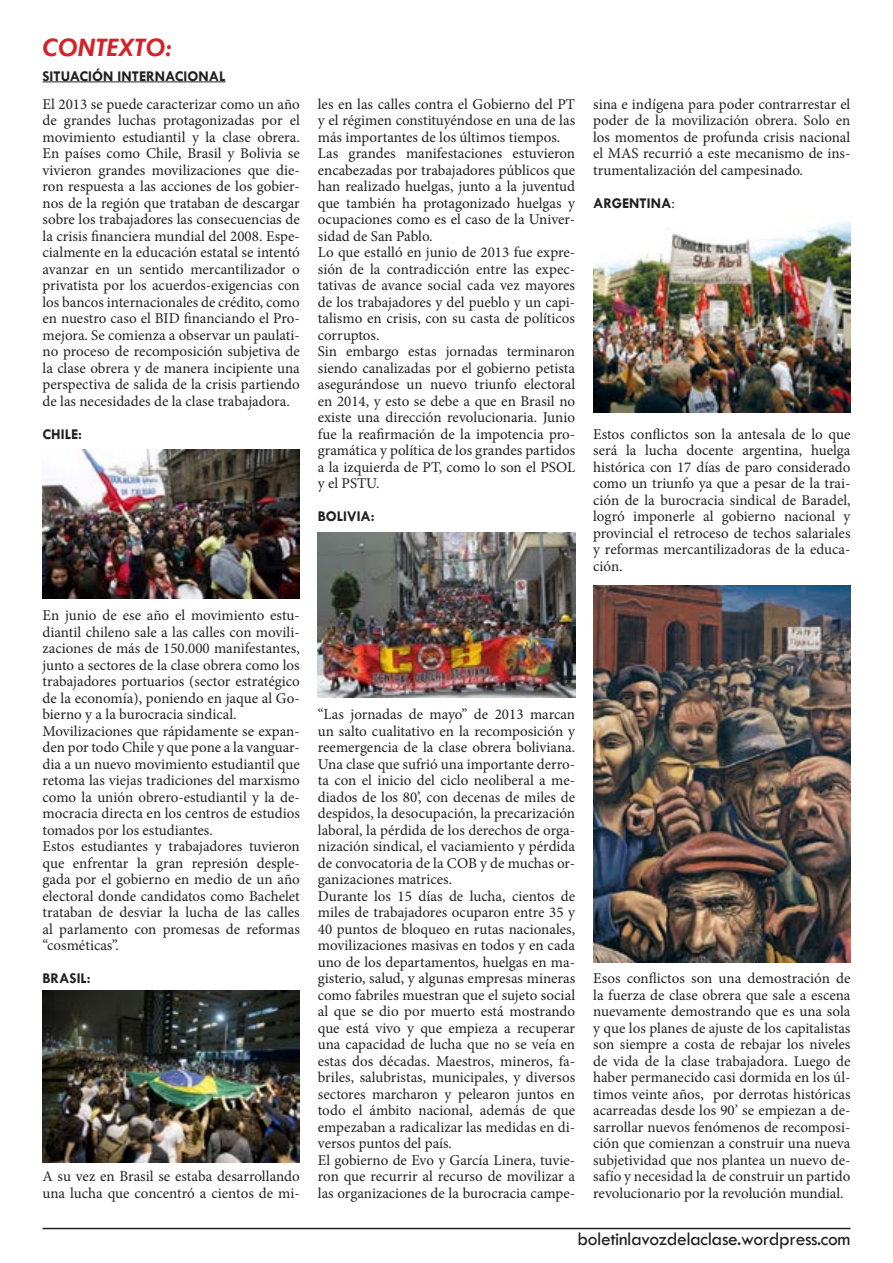
<style>
.page{position:relative;width:893px;height:1263px;background:#fff}
.page>*{position:absolute;margin:0;border:0;box-sizing:border-box;transform-origin:0 0}
.t1{font:italic 700 27px "Tw Cen";color:#d2232a}
.t2{font:19.5px "Tw Cen";letter-spacing:-.02em;color:#231f20}
.t3{font:15px/16.5px "Minion Pro";color:#231f20;text-align:justify}
.t4{font:700 15px "Tw Cen";color:#231f20}
.s1{font-family:"Minion Pro";font-weight:400}
</style>
<div class="page">
<hr style="left:43px;top:1228px;width:807px;height:1px;background:#231f20">
<img style="left:43px;top:450px;width:257px;height:149px">
<img style="left:43px;top:991px;width:257px;height:171px">
<img style="left:318px;top:532px;width:257px;height:165px">
<hr style="left:43px;top:81px;width:183px;height:1px;background:#231f20">
<img style="left:593px;top:221px;width:257px;height:192px">
<img style="left:593px;top:586px;width:257px;height:377px">
<h1 class="t1" style="left:43px;top:31px;width:130px">CONTEXTO:</h1>
<p class="t4" style="left:43px;top:67px;width:85px">SITUACIÓN INTERNA</p>
<p class="t4" style="left:175px;top:67px;width:18px">CIONAL</p>
<p class="t3" style="left:43px;top:96px;width:259px">El 2013 se puede caracterizar como un año de grandes luchas protagonizadas por el movimiento estudiantil y la clase obrera.<br>En países como Chile, Brasil y Bolivia se vivieron grandes movilizaciones que die&shy;ron respuesta a las acciones de los gobier&shy;nos de la región que trataban de descargar sobre los trabajadores las consecuencias de la crisis financiera mundial del 2008. Espe&shy;cialmente en la educación estatal se intentó avanzar en un sentido mercantilizador o privatista por los acuerdos-exigencias con los bancos internacionales de crédito, como en nuestro caso el BID financiando el Pro&shy;mejora. Se comienza a observar un paulati&shy;no proceso de recomposición subjetiva de la clase obrera y de manera incipiente una perspectiva de salida de la crisis partiendo de las necesidades de la clase trabajadora.</p>
<p class="t4" style="left:43px;top:425px;width:41px">CHILE:</p>
<p class="t3" style="left:43px;top:607px;width:259px;text-align:left">En junio de ese año el movimiento estu&shy;diantil chileno sale a las calles con movili&shy;zaciones de más de 150.000 manifestantes, junto a sectores de la clase obrera como los trabajadores portuarios (sector estratégico de la economía), poniendo en jaque al Go&shy;bierno y a la burocracia sindical.<br>Movilizaciones que rápidamente se expan&shy;den por todo Chile y que pone a la vanguar&shy;dia a un nuevo movimiento estudiantil que retoma las viejas tradiciones del marxismo como la unión obrero-estudiantil y la de&shy;mocracia directa en los centros de estudios tomados por los estudiantes.<br>Estos estudiantes y trabajadores tuvieron que enfrentar la gran represión desple&shy;gada por el gobierno en medio de un año electoral donde candidatos como Bachelet trataban de desviar la lucha de las calles al parlamento con promesas de reformas “cosméticas”.</p>
<p class="t4" style="left:43px;top:969px;width:50px">BRASIL:</p>
<p class="t3" style="left:43px;top:1168px;width:259px">A su vez en Brasil se estaba desarrollando una lucha que concentró a cientos de mi-</p>
<p class="t3" style="left:318px;top:96px;width:259px;text-align:left">les en las calles contra el Gobierno del PT y el régimen constituyéndose en una de las más importantes de los últimos tiempos.<br>Las grandes manifestaciones estuvieron encabezadas por trabajadores públicos que han realizado huelgas, junto a la juventud que también ha protagonizado huelgas y ocupaciones como es el caso de la Univer&shy;sidad de San Pablo.<br>Lo que estalló en junio de 2013 fue expre&shy;sión de la contradicción entre las expec&shy;tativas de avance social cada vez mayores de los trabajadores y del pueblo y un capi&shy;talismo en crisis, con su casta de políticos corruptos.<br>Sin embargo estas jornadas terminaron siendo canalizadas por el gobierno petista asegurándose un nuevo triunfo electoral en 2014, y esto se debe a que en Brasil no existe una dirección revolucionaria. Junio fue la reafirmación de la impotencia pro&shy;gramática y política de los grandes partidos a la izquierda de PT, como lo son el PSOL y el PSTU.</p>
<p class="t4" style="left:318px;top:507px;width:58px">BOLIVIA:</p>
<p class="t3" style="left:593px;top:96px;width:259px">sina e indígena para poder contrarrestar el poder de la movilización obrera. Solo en los momentos de profunda crisis nacional el MAS recurrió a este mecanismo de ins&shy;trumentalización del campesinado.</p>
<p class="t4" style="left:593px;top:194px;width:83px">ARGENTINA<span class="s1">:</span></p>
<p class="t3" style="left:593px;top:426px;width:259px">Estos conflictos son la antesala de lo que será la lucha docente argentina, huelga histórica con 17 días de paro considerado como un triunfo ya que a pesar de la trai&shy;ción de la burocracia sindical de Baradel, logró imponerle al gobierno nacional y provincial el retroceso de techos salariales y reformas mercantilizadoras de la educa&shy;ción.</p>
<p class="t3" style="left:318px;top:706px;width:259px;text-align:left">“Las jornadas de mayo” de 2013 marcan un salto cualitativo en la recomposición y reemergencia de la clase obrera boliviana.<br>Una clase que sufrió una importante derro&shy;ta con el inicio del ciclo neoliberal a me&shy;diados de los 80’, con decenas de miles de despidos, la desocupación, la precarización laboral, la pérdida de los derechos de orga&shy;nización sindical, el vaciamiento y pérdida de convocatoria de la COB y de muchas or&shy;ganizaciones matrices.<br>Durante los 15 días de lucha, cientos de miles de trabajadores ocuparon entre 35 y 40 puntos de bloqueo en rutas nacionales, movilizaciones masivas en todos y en cada uno de los departamentos, huelgas en ma&shy;gisterio, salud, y algunas empresas mineras como fabriles muestran que el sujeto social al que se dio por muerto está mostrando que está vivo y que empieza a recuperar una capacidad de lucha que no se veía en estas dos décadas. Maestros, mineros, fa&shy;briles, salubristas, municipales, y diversos sectores marcharon y pelearon juntos en todo el ámbito nacional, además de que empezaban a radicalizar las medidas en di&shy;versos puntos del país.<br>El gobierno de Evo y García Linera, tuvie&shy;ron que recurrir al recurso de movilizar a las organizaciones de la burocracia campe-</p>
<p class="t3" style="left:593px;top:970px;width:259px">Esos conflictos son una demostración de la fuerza de clase obrera que sale a escena nuevamente demostrando que es una sola y que los planes de ajuste de los capitalistas son siempre a costa de rebajar los niveles de vida de la clase trabajadora. Luego de haber permanecido casi dormida en los úl&shy;timos veinte años, por derrotas históricas acarreadas desde los 90’ se empiezan a de&shy;sarrollar nuevos fenómenos de recomposi&shy;ción que comienzan a construir una nueva subjetividad que nos plantea un nuevo de&shy;safío y necesidad la de construir un partido revolucionario por la revolución mundial.</p>
<h2 class="t2" style="left:577px;top:1227px;width:275px">boletinlavozdelaclase.wordpress.com</h2>
</div>
